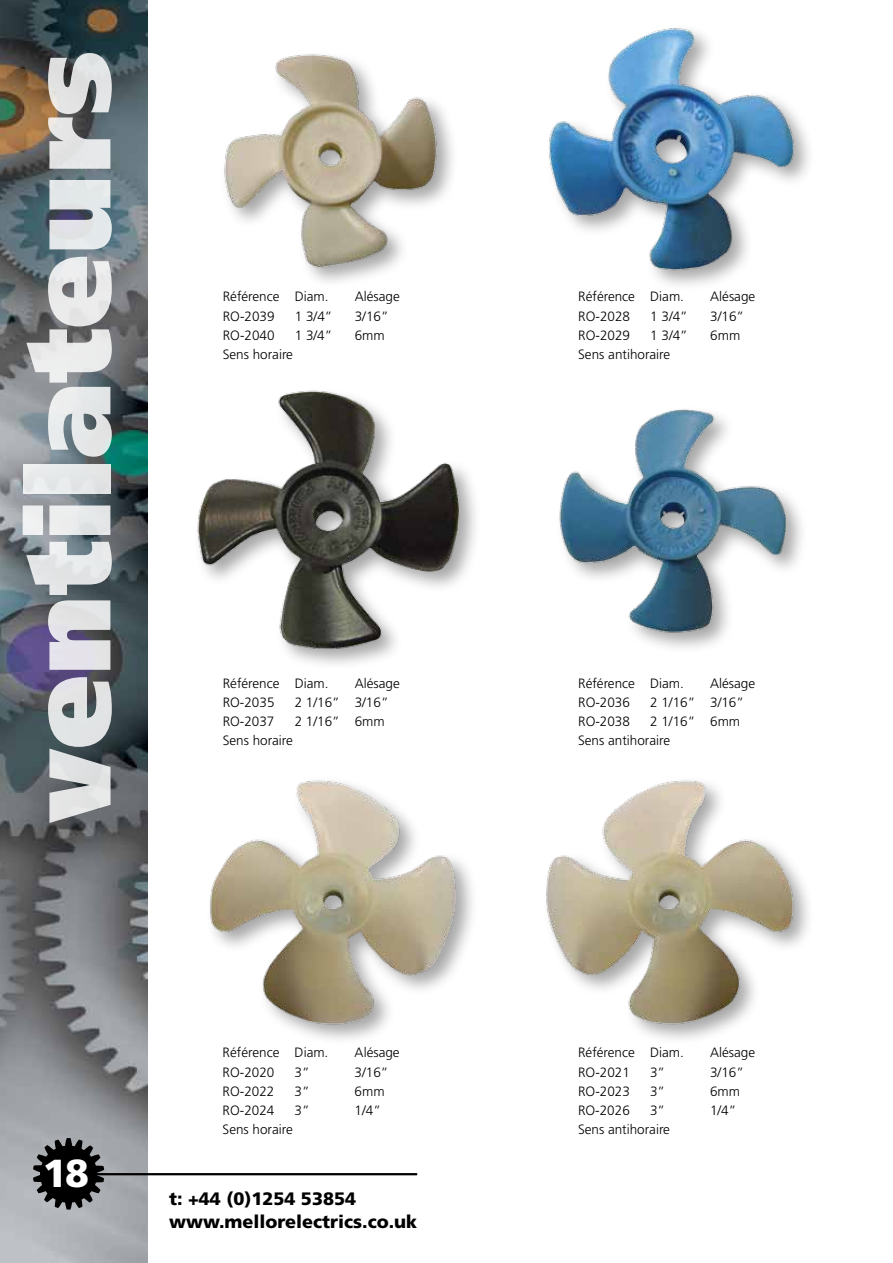
<style>
.page{position:relative;width:893px;height:1263px;background:#fff}
.page>*{position:absolute;margin:0;border:0;box-sizing:border-box;transform-origin:0 0}
.t1{font:900 117px "Frutiger";color:#fff}
.t2{font:900 39px "Frutiger";color:#fff}
.t3{font:900 18px/22.6px "Frutiger";color:#000}
.t4{font:300 13.5px/19.2px "Frutiger";color:#000}
</style>
<div class="page">
<img style="left:0;top:0;width:148px;height:1263px">
<hr style="left:93px;top:1173px;width:324px;height:2px;background:#000">
<svg style="left:33px;top:1138px;width:71px;height:71px;background:#3b3c3e"></svg>
<img style="left:224px;top:54px;width:229px;height:228px">
<img style="left:549px;top:28px;width:260px;height:257px">
<img style="left:559px;top:409px;width:243px;height:239px">
<img style="left:546px;top:780px;width:263px;height:259px">
<img style="left:197px;top:390px;width:275px;height:275px">
<img style="left:210px;top:780px;width:262px;height:260px">
<h1 class="t1" style="left:-2px;top:823px;width:773px;rotate:-90deg">ventilateurs</h1>
<p class="t4" style="left:223px;top:287px;width:107px">Référence Diam.</p>
<p class="t4" style="left:355px;top:287px;width:47px">Alésage</p>
<p class="t4" style="left:223px;top:306px;width:53px">RO-2039</p>
<p class="t4" style="left:295px;top:306px;width:39px">1 3/4”</p>
<p class="t4" style="left:355px;top:306px;width:35px">3/16”</p>
<p class="t4" style="left:223px;top:326px;width:53px">RO-2040</p>
<p class="t4" style="left:295px;top:326px;width:39px">1 3/4”</p>
<p class="t4" style="left:355px;top:326px;width:31px">6mm</p>
<p class="t4" style="left:223px;top:345px;width:72px">Sens horaire</p>
<p class="t4" style="left:223px;top:673px;width:107px">Référence Diam.</p>
<p class="t4" style="left:355px;top:673px;width:47px">Alésage</p>
<p class="t4" style="left:223px;top:692px;width:53px">RO-2035</p>
<p class="t4" style="left:295px;top:692px;width:95px">2 1/16” 3/16”</p>
<p class="t4" style="left:223px;top:712px;width:53px">RO-2037</p>
<p class="t4" style="left:295px;top:712px;width:91px">2 1/16” 6mm</p>
<p class="t4" style="left:223px;top:731px;width:72px">Sens horaire</p>
<h2 class="t2" style="left:43px;top:1150px;width:48px">18</h2>
<p class="t4" style="left:223px;top:1043px;width:107px">Référence Diam.</p>
<p class="t4" style="left:355px;top:1043px;width:47px">Alésage</p>
<p class="t4" style="left:223px;top:1062px;width:53px">RO-2020</p>
<p class="t4" style="left:295px;top:1062px;width:17px">3”</p>
<p class="t4" style="left:355px;top:1062px;width:35px">3/16”</p>
<p class="t4" style="left:223px;top:1081px;width:53px">RO-2022</p>
<p class="t4" style="left:295px;top:1081px;width:17px">3”</p>
<p class="t4" style="left:355px;top:1081px;width:31px">6mm</p>
<p class="t4" style="left:223px;top:1101px;width:53px">RO-2024</p>
<p class="t4" style="left:295px;top:1101px;width:17px">3”</p>
<p class="t4" style="left:355px;top:1101px;width:28px">1/4”</p>
<p class="t4" style="left:223px;top:1120px;width:72px">Sens horaire</p>
<h3 class="t3" style="left:169px;top:1187px;width:250px">t: +44 (0)1254 53854 www.mellorelectrics.co.uk</h3>
<p class="t4" style="left:578px;top:287px;width:107px">Référence Diam.</p>
<p class="t4" style="left:710px;top:287px;width:47px">Alésage</p>
<p class="t4" style="left:578px;top:306px;width:53px">RO-2028</p>
<p class="t4" style="left:650px;top:306px;width:39px">1 3/4”</p>
<p class="t4" style="left:710px;top:306px;width:35px">3/16”</p>
<p class="t4" style="left:578px;top:326px;width:53px">RO-2029</p>
<p class="t4" style="left:650px;top:326px;width:39px">1 3/4”</p>
<p class="t4" style="left:710px;top:326px;width:31px">6mm</p>
<p class="t4" style="left:578px;top:345px;width:94px">Sens antihoraire</p>
<p class="t4" style="left:578px;top:673px;width:107px">Référence Diam.</p>
<p class="t4" style="left:710px;top:673px;width:47px">Alésage</p>
<p class="t4" style="left:578px;top:692px;width:53px">RO-2036</p>
<p class="t4" style="left:650px;top:692px;width:95px">2 1/16” 3/16”</p>
<p class="t4" style="left:578px;top:712px;width:53px">RO-2038</p>
<p class="t4" style="left:578px;top:712px;width:164px;text-indent:72px">2 1/16” 6mm<br>Sens antihoraire</p>
<p class="t4" style="left:578px;top:1043px;width:107px">Référence Diam.</p>
<p class="t4" style="left:710px;top:1043px;width:47px">Alésage</p>
<p class="t4" style="left:578px;top:1062px;width:53px">RO-2021</p>
<p class="t4" style="left:650px;top:1062px;width:17px">3”</p>
<p class="t4" style="left:710px;top:1062px;width:35px">3/16”</p>
<p class="t4" style="left:578px;top:1081px;width:53px">RO-2023</p>
<p class="t4" style="left:650px;top:1081px;width:17px">3”</p>
<p class="t4" style="left:710px;top:1081px;width:31px">6mm</p>
<p class="t4" style="left:578px;top:1101px;width:53px">RO-2026</p>
<p class="t4" style="left:650px;top:1101px;width:17px">3”</p>
<p class="t4" style="left:710px;top:1101px;width:28px">1/4”</p>
<p class="t4" style="left:578px;top:1120px;width:94px">Sens antihoraire</p>
</div>
